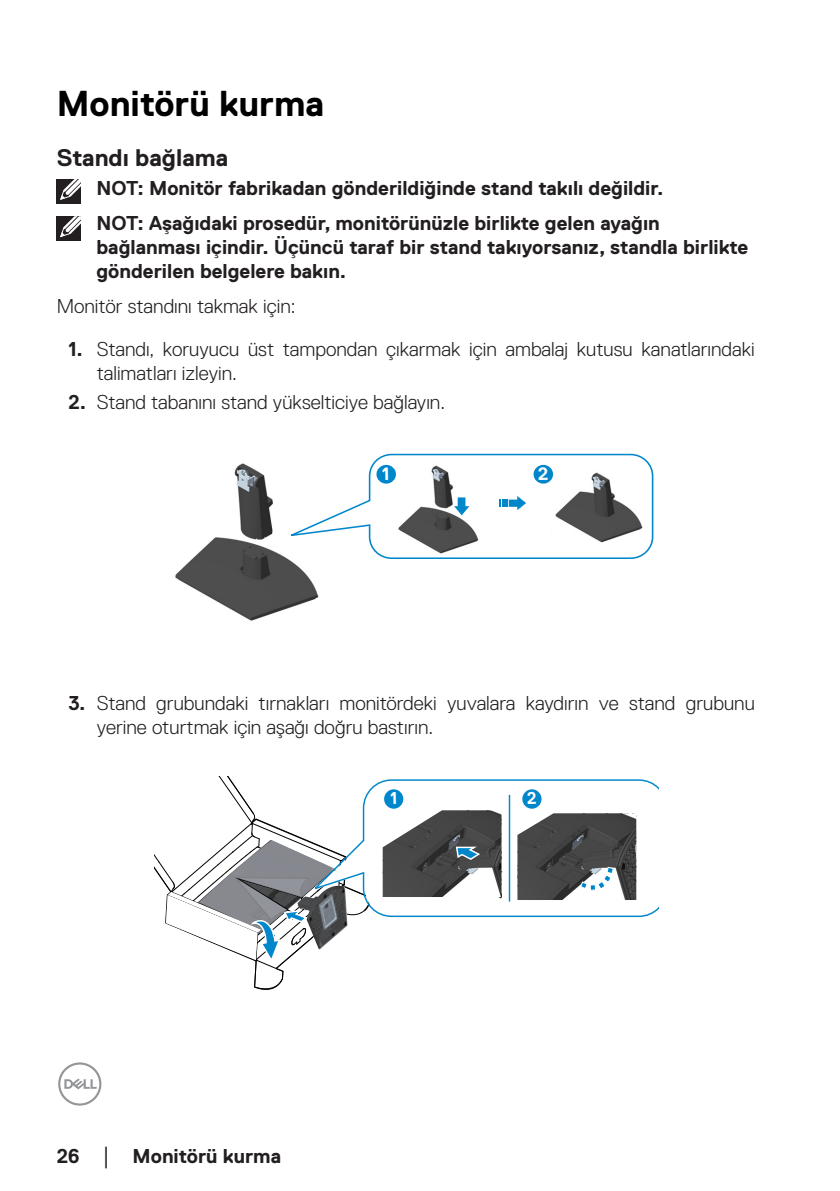
<style>
.page{position:relative;width:840px;height:1191px;background:#fff}
.page>*{position:absolute;margin:0;border:0;box-sizing:border-box;transform-origin:0 0}
.Head1{font:700 36px "Dell Replica";color:#000}
.Head2{font:700 24px "Dell Replica";color:#231f20}
.text{font:300 20px/24px "Dell Replica";color:#231f20}
.text-2{font:700 20px/24px "Dell Replica";color:#231f20}
.s1{font-weight:700}
.s2{font-family:"Times New Roman";font-weight:400;font-size:18px}
</style>
<div class="page">
<svg style="left:58px;top:1062px;width:43px;height:43px"></svg>
<div style="left:57px;top:179px;width:24px;height:24px;background:#231f20"></div>
<svg style="left:60px;top:179px;width:21px;height:21px"></svg>
<div style="left:57px;top:216px;width:24px;height:25px;background:#231f20"></div>
<svg style="left:60px;top:216px;width:21px;height:22px"></svg>
<img style="left:175px;top:463px;width:144px;height:158px">
<svg style="left:369px;top:779px;width:289px;height:138px"></svg>
<hr style="left:508px;top:795px;width:2px;height:106px;background:#0087cb">
<div style="left:384px;top:789px;width:19px;height:19px;background:#0087cb;border-radius:50%"></div>
<div style="left:522px;top:789px;width:19px;height:19px;background:#0087cb;border-radius:50%"></div>
<svg style="left:382px;top:810px;width:120px;height:88px"></svg>
<svg style="left:517px;top:813px;width:119px;height:87px;background:#616263"></svg>
<svg style="left:154px;top:776px;width:215px;height:214px"></svg>
<svg style="left:281px;top:453px;width:372px;height:107px"></svg>
<p class="Head1" style="left:57px;top:83px;width:269px">Monitörü kurma</p>
<p class="Head2" style="left:57px;top:145px;width:173px">Standı bağlama</p>
<p class="text-2" style="left:96px;top:176px;width:568px">NOT: Monitör fabrikadan gönderildiğinde stand takılı değildir.</p>
<p class="text-2" style="left:96px;top:211px;width:653px">NOT: Aşağıdaki prosedür, monitörünüzle birlikte gelen ayağın bağlanması içindir. Üçüncü taraf bir stand takıyorsanız, standla birlikte gönderilen belgelere bakın.</p>
<p class="text" style="left:57px;top:295px;width:240px">Monitör standını takmak için:</p>
<p class="text" style="left:97px;top:337px;width:659px;text-indent:-28px"><span class="s1">1.</span> Standı, koruyucu üst tampondan çıkarmak için ambalaj kutusu kanatlarındaki talimatları izleyin.</p>
<p class="text" style="left:68px;top:391px;width:378px"><span class="s1">2.</span> Stand tabanını stand yükselticiye bağlayın.</p>
<p class="text" style="left:97px;top:691px;width:659px;text-indent:-28px"><span class="s1">3.</span> Stand grubundaki tırnakları monitördeki yuvalara kaydırın ve stand grubunu yerine oturtmak için aşağı doğru bastırın.</p>
<p class="text-2" style="left:57px;top:1143px;width:226px">26 <span class="s2">│</span> Monitörü kurma</p>
</div>
